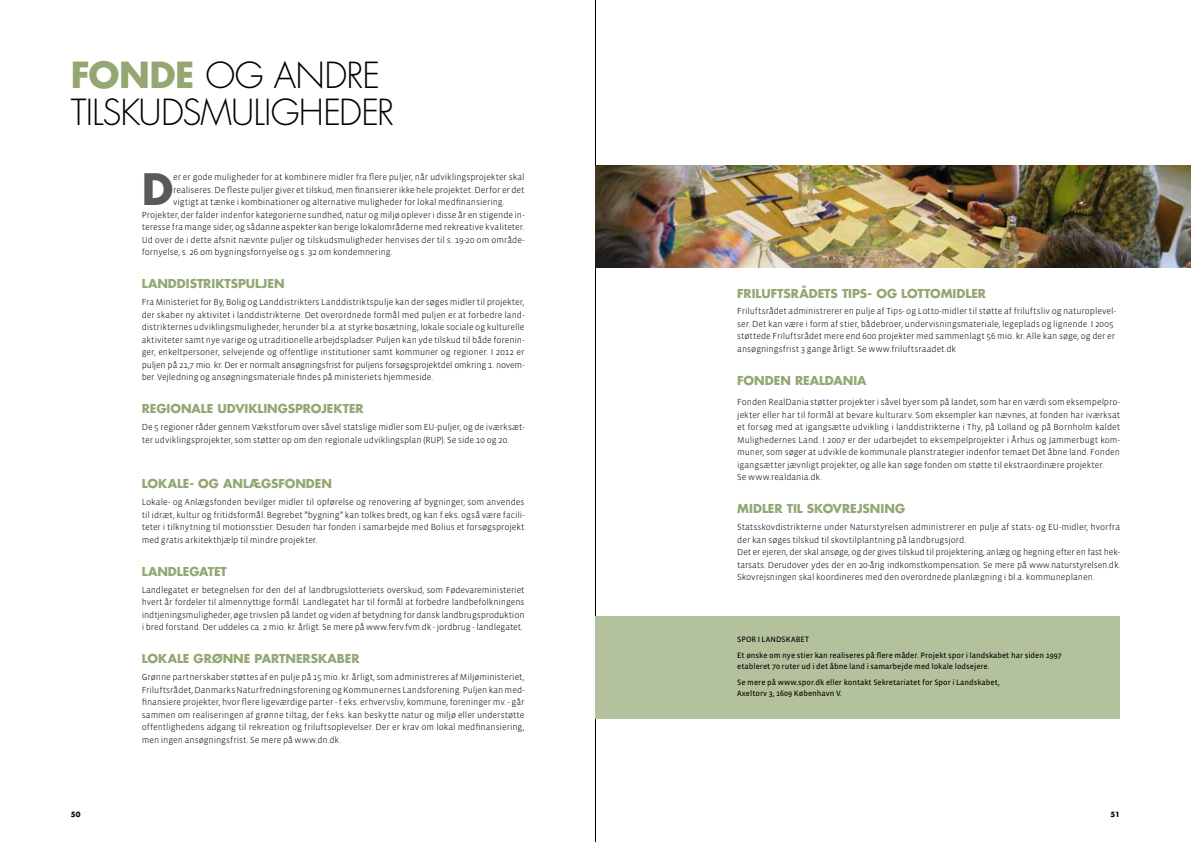
<style>
.page{position:relative;width:1191px;height:842px;background:#fff}
.page>*{position:absolute;margin:0;border:0;box-sizing:border-box;transform-origin:0 0}
.t1{font:700 42.2px "Futura";color:#58595b}
.t2{font:300 35px/37px "Futura";letter-spacing:-.02em;color:#000}
.t3{font:700 12px "Futura";color:#94a773}
.t4{font:300 9px/12.5px "Vista Sans OT";letter-spacing:-.005em;color:#000;text-align:justify}
.t5{font:8px/16px "Vista Sans OT";color:#000}
.t6{font:700 7px "Futura";color:#000}
.s1{font-weight:700;color:#94a773}
</style>
<div class="page">
<hr style="left:595px;top:0;width:1px;height:842px;background:#000">
<div style="left:595px;top:616px;width:525px;height:102px;background:#b3c19c"></div>
<img style="left:595px;top:166px;width:596px;height:102px">
<h2 class="t2" style="left:71px;top:57px;width:306px"><span class="s1">FONDE</span> OG AN DRE<br>TILSKUDSMULIGHEDER</h2>
<h1 class="t1" style="left:142px;top:160px;width:29px">D</h1>
<p class="t4" style="left:173px;top:171px;width:353px">er er gode muligheder for at kombinere midler fra flere puljer, når udviklingsprojekter skal</p>
<p class="t4" style="left:173px;top:183px;width:353px">realiseres. De fleste puljer giver et tilskud, men finansierer ikke hele projektet. Derfor er det</p>
<p class="t4" style="left:173px;top:196px;width:333px">vigtigt at tænke i kombinationer og alternative muligheder for lokal medfinansiering.</p>
<p class="t4" style="left:142px;top:208px;width:384px">Projekter, der falder indenfor kategorierne sundhed, natur og miljø oplever i disse år en stigende in-</p>
<p class="t4" style="left:142px;top:221px;width:384px">teresse fra mange sider, og sådanne aspekter kan berige lokalområderne med rekreative kvaliteter.</p>
<p class="t4" style="left:142px;top:233px;width:384px">Ud over de i dette afsnit nævnte puljer og tilskudsmuligheder henvises der til s. 19-20 om område-</p>
<p class="t4" style="left:142px;top:246px;width:252px">fornyelse, s. 26 om bygningsfornyelse og s. 32 om kondemnering.</p>
<h3 class="t3" style="left:142px;top:275px;width:144px">LANDDISTRIKTSPULJEN</h3>
<p class="t4" style="left:142px;top:296px;width:384px">Fra Ministeriet for By, Bolig og Landdistrikters Landdistriktspulje kan der søges midler til projekter, der skaber ny aktivitet i landdistrikterne. Det overordnede formål med puljen er at forbedre land&shy;distrikternes udviklingsmuligheder, herunder bl.a. at styrke bosætning, lokale sociale og kulturelle aktiviteter samt nye varige og utraditionelle arbejdspladser. Puljen kan yde tilskud til både forenin&shy;ger, enkeltpersoner, selvejende og offentlige institutioner samt kommuner og regioner. I 2012 er puljen på 21,7 mio. kr. Der er normalt ansøgningsfrist for puljens forsøgsprojektdel omkring 1. novem&shy;ber. Vejledning og ansøgningsmateriale findes på ministeriets hjemmeside.</p>
<h3 class="t3" style="left:142px;top:400px;width:223px">REGIONALE UDVIKLINGSPROJEKTER</h3>
<p class="t4" style="left:142px;top:421px;width:384px">De 5 regioner råder gennem Vækstforum over såvel statslige midler som EU-puljer, og de iværksæt&shy;ter udviklingsprojekter, som støtter op om den regionale udviklingsplan (RUP). Se side 10 og 20.</p>
<h3 class="t3" style="left:142px;top:475px;width:192px">LOKALE- OG ANLÆGSFONDEN</h3>
<p class="t4" style="left:142px;top:496px;width:384px">Lokale- og Anlægsfonden bevilger midler til opførelse og renovering af bygninger, som anvendes til idræt, kultur og fritidsformål. Begrebet ”bygning” kan tolkes bredt, og kan f.eks. også være facili&shy;teter i tilknytning til motionsstier. Desuden har fonden i samarbejde med Bolius et forsøgsprojekt med gratis arkitekthjælp til mindre projekter.</p>
<h3 class="t3" style="left:142px;top:563px;width:87px">LANDLEGATET</h3>
<p class="t4" style="left:142px;top:583px;width:384px">Landlegatet er betegnelsen for den del af landbrugslotteriets overskud, som Fødevareministeriet hvert år fordeler til almennyttige formål. Landlegatet har til formål at forbedre landbefolkningens indtjeningsmuligheder, øge trivslen på landet og viden af betydning for dansk landbrugsproduktion i bred forstand. Der uddeles ca. 2 mio. kr. årligt. Se mere på www.ferv.fvm.dk - jordbrug - landlegatet.</p>
<h3 class="t3" style="left:142px;top:650px;width:219px">LOKALE GRØNNE PARTNERSKABER</h3>
<p class="t4" style="left:142px;top:671px;width:384px">Grønne partnerskaber støttes af en pulje på 15 mio. kr. årligt, som administreres af Miljøministeriet, Friluftsrådet, Danmarks Naturfredningsforening og Kommunernes Landsforening. Puljen kan med&shy;finansiere projekter, hvor flere ligeværdige parter - f.eks. erhvervsliv, kommune, foreninger mv. - går sammen om realiseringen af grønne tiltag, der f.eks. kan beskytte natur og miljø eller understøtte offentlighedens adgang til rekreation og friluftsoplevelser. Der er krav om lokal medfinansiering, men ingen ansøgningsfrist. Se mere på www.dn.dk.</p>
<h3 class="t3" style="left:737px;top:285px;width:250px">FRILUFTSRÅDETS TIPS- OG LOTTOMIDLER</h3>
<p class="t4" style="left:737px;top:305px;width:380px;text-align:left">Friluftsrådet administrerer en pulje af Tips- og Lotto-midler til støtte af friluftsliv og naturoplevel&shy;ser. Det kan være i form af stier, bådebroer, undervisningsmateriale, legeplads og lignende. I 2005 støttede Friluftsrådet mere end 600 projekter med sammenlagt 56 mio. kr. Alle kan søge, og der er ansøgningsfrist 3 gange årligt. Se www.friluftsraadet.dk</p>
<h3 class="t3" style="left:737px;top:372px;width:130px">FONDEN REALDANIA</h3>
<p class="t4" style="left:737px;top:396px;width:384px;text-align:left">Fonden RealDania støtter projekter i såvel byer som på landet, som har en værdi som eksempelpro&shy;jekter eller har til formål at bevare kulturarv. Som eksempler kan nævnes, at fonden har iværksat et forsøg med at igangsætte udvikling i landdistrikterne i Thy, på Lolland og på Bornholm kaldet Mulighedernes Land. I 2007 er der udarbejdet to eksempelprojekter i Århus og Jammerbugt kom&shy;muner, som søger at udvikle de kommunale planstrategier indenfor temaet Det åbne land. Fonden igangsætter jævnligt projekter, og alle kan søge fonden om støtte til ekstraordinære projekter.<br>Se www.realdania.dk.</p>
<h3 class="t3" style="left:737px;top:500px;width:169px">MIDLER TIL SKOVREJSNING</h3>
<p class="t4" style="left:737px;top:521px;width:384px;text-align:left">Statsskovdistrikterne under Naturstyrelsen administrerer en pulje af stats- og EU-midler, hvorfra der kan søges tilskud til skovtilplantning på landbrugsjord.<br>Det er ejeren, der skal ansøge, og der gives tilskud til projektering, anlæg og hegning efter en fast hek&shy;tarsats. Derudover ydes der en 20-årig indkomstkompensation. Se mere på www.naturstyrelsen.dk.<br>Skovrejsningen skal koordineres med den overordnede planlægning i bl.a. kommuneplanen.</p>
<p class="t5" style="left:737px;top:632px;width:45px">Spor i landsk</p>
<p class="t5" style="left:737px;top:632px;width:326px;text-indent:54px">abet<br>Et ønske om nye stier kan realiseres på flere måder. Projekt spor i landskabet har siden 1997</p>
<p class="t5" style="left:737px;top:659px;width:264px">etableret 70 ruter ud i det åbne land i samarbejde med lokale lodsejere.<br>Se mere på www.spor.dk eller kontakt Sekretariatet for Spor i Landskabet,</p>
<p class="t5" style="left:737px;top:686px;width:106px">Axeltorv 3, 1609 København V.</p>
<p class="t6" style="left:71px;top:810px;width:11px">50</p>
<p class="t6" style="left:1110px;top:810px;width:11px">51</p>
</div>
